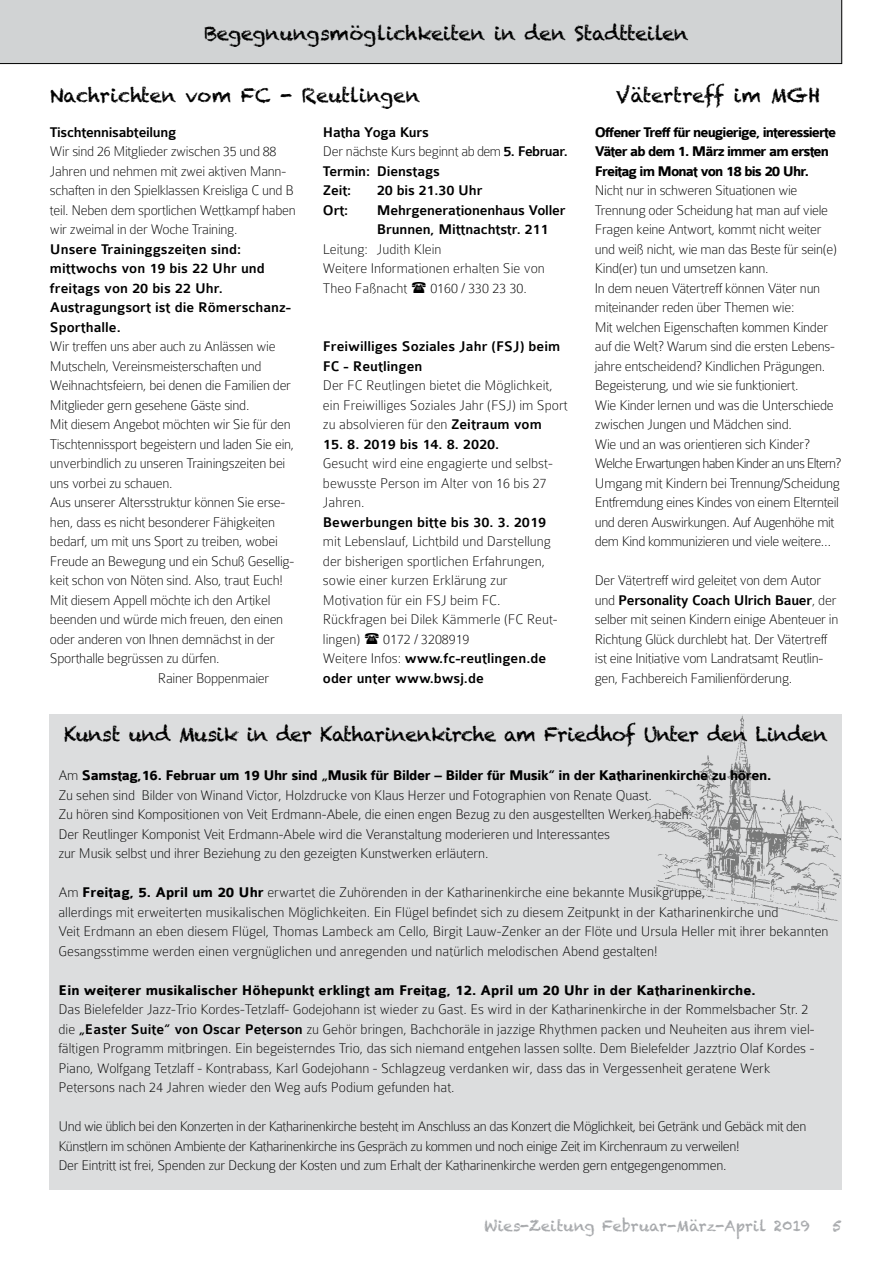
<style>
.page{position:relative;width:893px;height:1263px;background:#fff}
.page>*{position:absolute;margin:0;border:0;box-sizing:border-box;transform-origin:0 0}
.t1{font:19.5px "Chalkduster";letter-spacing:-.02em;color:#000}
.t2{font:19.5px "Chalkduster";letter-spacing:-.04em;color:#000}
.t3{font:100 15px/19.5px "Colaborate";letter-spacing:-.02em;color:#000}
.t4{font:100 15px/19.5px "Colaborate";color:#000}
.t5{font:500 15px/19.5px "Colaborate";color:#000}
.t6{font:700 15px/19.5px "Colaborate";letter-spacing:-.06em;color:#000}
.t7{font:700 15px "Colaborate";color:#000}
.t8{font:15px "Chalkduster";color:#a7a9ac}
.t9{font:500 15px "Colaborate";letter-spacing:-.02em;color:#000}
.s1{font-weight:100}
.s2{font-weight:500}
.s3{font-weight:700}
</style>
<div class="page">
<div style="left:0;top:0;width:842px;height:64px;background:#d1d3d4"></div>
<div style="left:50px;top:714px;width:792px;height:476px;background:#dcddde"></div>
<img style="left:647px;top:715px;width:194px;height:206px">
<h1 class="t1" style="left:204px;top:22px;width:486px">Begegnungsmöglichkeiten in den Stadtteilen</h1>
<h1 class="t1" style="left:50px;top:84px;width:372px">Nachrichten vom FC - Reutlingen</h1>
<p class="t9" style="left:50px;top:124px;width:128px">Tischtennisabteilung</p>
<p class="t3" style="left:50px;top:142px;width:247px">Wir sind 26 Mitglieder zwischen 35 und 88<br>Jahren und nehmen mit zwei aktiven Mann&shy;schaften in den Spielklassen Kreisliga C und B teil. Neben dem sportlichen Wettkampf haben wir zweimal in der Woche Training.</p>
<p class="t5" style="left:50px;top:240px;width:243px">Unsere Traininggszeiten sind: mittwochs von 19 bis 22 Uhr und freitags von 20 bis 22 Uhr.<br>Austragungsort ist die Römerschanz-<br>Sporthalle.</p>
<p class="t3" style="left:50px;top:337px;width:227px">Wir treffen uns aber auch zu Anlässen wie</p>
<p class="t3" style="left:50px;top:356px;width:213px">Mutscheln, Vereinsmeisterschaften und</p>
<p class="t3" style="left:50px;top:376px;width:243px">Weihnachtsfeiern, bei denen die Familien der</p>
<p class="t3" style="left:50px;top:395px;width:201px">Mitglieder gern gesehene Gäste sind.</p>
<p class="t3" style="left:50px;top:415px;width:242px">Mit diesem Angebot möchten wir Sie für den</p>
<p class="t3" style="left:50px;top:434px;width:246px">Tischtennissport begeistern und laden Sie ein,</p>
<p class="t3" style="left:50px;top:454px;width:237px">unverbindlich zu unseren Trainingszeiten bei</p>
<p class="t3" style="left:50px;top:473px;width:124px">uns vorbei zu schauen.</p>
<p class="t3" style="left:50px;top:493px;width:237px">Aus unserer Altersstruktur können Sie erse-</p>
<p class="t3" style="left:50px;top:512px;width:227px">hen, dass es nicht besonderer Fähigkeiten</p>
<p class="t3" style="left:50px;top:532px;width:230px">bedarf, um mit uns Sport zu treiben, wobei</p>
<p class="t3" style="left:50px;top:551px;width:246px">Freude an Bewegung und ein Schuß Gesellig-</p>
<p class="t3" style="left:50px;top:571px;width:234px">keit schon von Nöten sind. Also, traut Euch!</p>
<p class="t3" style="left:50px;top:590px;width:222px">Mit diesem Appell möchte ich den Artikel</p>
<p class="t3" style="left:50px;top:610px;width:235px">beenden und würde mich freuen, den einen</p>
<p class="t3" style="left:50px;top:629px;width:227px">oder anderen von Ihnen demnächst in der</p>
<p class="t3" style="left:50px;top:649px;width:171px">Sporthalle begrüssen zu dürfen.</p>
<p class="t3" style="left:158px;top:668px;width:113px">Rainer Boppenmaier</p>
<p class="t5" style="left:323px;top:123px;width:246px">Hatha Yoga Kurs<br><span class="s1">Der nächste Kurs beginnt ab dem</span> 5. Februar.<br>Termin: Dienstags<br>Zeit:</p>
<p class="t5" style="left:377px;top:181px;width:107px">20 bis 21.30 Uhr</p>
<p class="t5" style="left:323px;top:201px;width:27px">Ort:</p>
<p class="t5" style="left:377px;top:201px;width:190px">Mehrgenerationenhaus Voller<br>Brunnen, Mittnachtstr. 211</p>
<p class="t4" style="left:323px;top:239px;width:223px">Leitung: Judith Klein<br>Weitere Informationen erhalten Sie von<br>Theo Faßnacht</p>
<p class="t4" style="left:430px;top:278px;width:98px">0160 / 330 23 30.</p>
<p class="t5" style="left:323px;top:337px;width:239px">Freiwilliges Soziales Jahr (FSJ) beim<br>FC - Reutlingen</p>
<p class="t4" style="left:323px;top:376px;width:246px">Der FC Reutlingen bietet die Möglichkeit, ein Freiwilliges Soziales Jahr (FSJ) im Sport zu absolvieren für den <span class="s2">Zeitraum vom</span></p>
<p class="t5" style="left:323px;top:435px;width:178px">15. 8. 2019 bis 14. 8. 2020.</p>
<p class="t4" style="left:323px;top:454px;width:231px">Gesucht wird eine engagierte und selbst&shy;bewusste Person im Alter von 16 bis 27<br>Jahren.</p>
<p class="t5" style="left:323px;top:513px;width:225px">Bewerbungen bitte bis 30. 3. 2019</p>
<p class="t4" style="left:323px;top:532px;width:236px">mit Lebenslauf, Lichtbild und Darstellung der bisherigen sportlichen Erfahrungen, sowie einer kurzen Erklärung zur Motivation für ein FSJ beim FC.<br>Rückfragen bei Dilek Kämmerle (FC Reut&shy;lingen)</p>
<p class="t5" style="left:323px;top:630px;width:225px;text-indent:60px"><span class="s1">0172 / 3208919<br>Weitere Infos:</span> www.fc-reutlingen.de oder unter www.bwsj.de</p>
<h1 class="t1" style="left:616px;top:84px;width:206px">Vätertreff im MGH</h1>
<p class="t6" style="left:595px;top:123px;width:243px">Offener Treff für neugierige, interessierte<br>Väter ab dem 1. März immer am ersten<br>Freitag im Monat von 18 bis 20 Uhr.</p>
<p class="t3" style="left:595px;top:181px;width:248px">Nicht nur in schweren Situationen wie Trennung oder Scheidung hat man auf viele Fragen keine Antwort, kommt nicht weiter und weiß nicht, wie man das Beste für sein(e)<br>Kind(er) tun und umsetzen kann.<br>In dem neuen Vätertreff können Väter nun miteinander reden über Themen wie:<br>Mit welchen Eigenschaften kommen Kinder auf die Welt? Warum sind die ersten Lebens&shy;jahre entscheidend? Kindlichen Prägungen.<br>Begeisterung, und wie sie funktioniert.<br>Wie Kinder lernen und was die Unterschiede zwischen Jungen und Mädchen sind.<br>Wie und an was orientieren sich Kinder?<br>Welche Erwartungen haben Kinder an uns Eltern?<br>Umgang mit Kindern bei Trennung/Scheidung Entfremdung eines Kindes von einem Elternteil und deren Auswirkungen. Auf Augenhöhe mit dem Kind kommunizieren und viele weitere…</p>
<p class="t3" style="left:595px;top:571px;width:245px">Der Vätertreff wird geleitet von dem Autor und <span class="s2">Personality Coach Ulrich Bauer</span>, der selber mit seinen Kindern einige Abenteuer in Richtung Glück durchlebt hat. Der Vätertreff ist eine Initiative vom Landratsamt Reutlin&shy;gen, Fachbereich Familienförderung.</p>
<h1 class="t2" style="left:64px;top:723px;width:765px">Kunst und Musik in der Katharinenkirche am Friedhof Unter den Linden</h1>
<p class="t3" style="left:58px;top:766px;width:714px">Am <span class="s3">Samstag,16. Februar um 19 Uhr sind „Musik für Bilder – Bilder für Musik“ in der Katharinenkirche zu hören.<br></span>Zu sehen sind Bilder von Winand Victor, Holzdrucke von Klaus Herzer und Fotographien von Renate Quast.<br>Zu hören sind Kompositionen von Veit Erdmann-Abele, die einen engen Bezug zu den ausgestellten Werken haben.<br>Der Reutlinger Komponist Veit Erdmann-Abele wird die Veranstaltung moderieren und Interessantes<br>zur Musik selbst und ihrer Beziehung zu den gezeigten Kunstwerken erläutern.</p>
<p class="t4" style="left:58px;top:883px;width:772px">Am <span class="s3">Freitag, 5. April um 20 Uhr</span> erwartet die Zuhörenden in der Katharinenkirche eine bekannte Musikgruppe,<br>allerdings mit erweiterten musikalischen Möglichkeiten. Ein Flügel befindet sich zu diesem Zeitpunkt in der Katharinenkirche und<br>Veit Erdmann an eben diesem Flügel, Thomas Lambeck am Cello, Birgit Lauw-Zenker an der Flöte und Ursula Heller mit ihrer bekannten Gesangsstimme werden einen vergnüglichen und anregenden und natürlich melodischen Abend gestalten!</p>
<p class="t7" style="left:58px;top:982px;width:699px">Ein weiterer musikalischer Höhepunkt erklingt am Freitag, 12. April um 20 Uhr in der Katharinenkirche.</p>
<p class="t4" style="left:58px;top:1000px;width:757px">Das Bielefelder Jazz-Trio Kordes-Tetzlaff- Godejohann ist wieder zu Gast. Es wird in der Katharinenkirche in der Rommelsbacher Str. 2 die <span class="s2">„Easter Suite“ von Oscar Peterson</span> zu Gehör bringen, Bachchoräle in jazzige Rhythmen packen und Neuheiten aus ihrem viel&shy;fältigen Programm mitbringen. Ein begeisterndes Trio, das sich niemand entgehen lassen sollte. Dem Bielefelder Jazztrio Olaf Kordes - Piano, Wolfgang Tetzlaff - Kontrabass, Karl Godejohann - Schlagzeug verdanken wir, dass das in Vergessenheit geratene Werk Petersons nach 24 Jahren wieder den Weg aufs Podium gefunden hat.</p>
<p class="t3" style="left:58px;top:1117px;width:749px">Und wie üblich bei den Konzerten in der Katharinenkirche besteht im Anschluss an das Konzert die Möglichkeit, bei Getränk und Gebäck mit den<br>Künstlern im schönen Ambiente der Katharinenkirche ins Gespräch zu kommen und noch einige Zeit im Kirchenraum zu verweilen!<br>Der Eintritt ist frei, Spenden zur Deckung der Kosten und zum Erhalt der Katharinenkirche werden gern entgegengenommen.</p>
<p class="t8" style="left:484px;top:1217px;width:327px">Wies-Zeitung Februar-März-April 2019</p>
<p class="t8" style="left:832px;top:1217px;width:11px">5</p>
</div>
